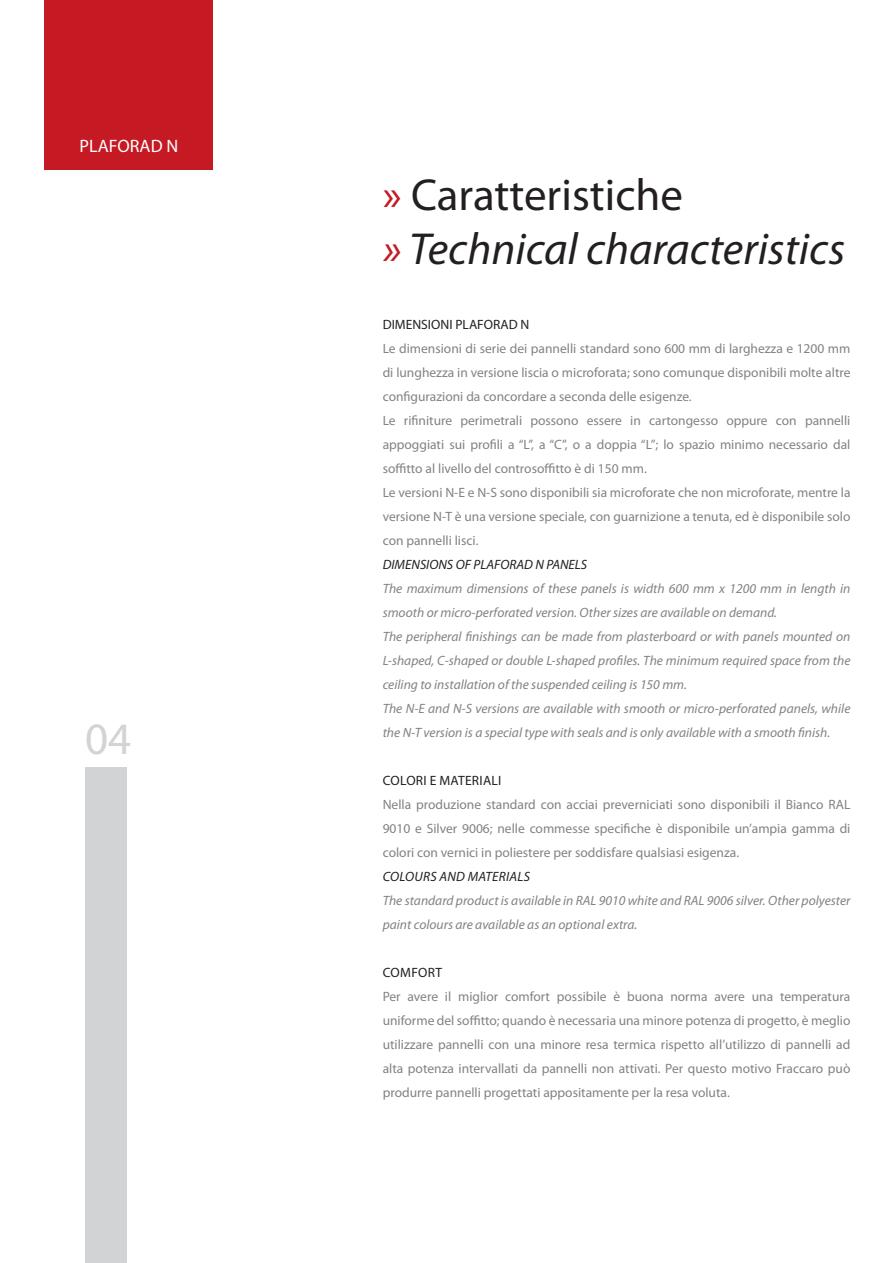
<style>
.page{position:relative;width:893px;height:1263px;background:#fff}
.page>*{position:absolute;margin:0;border:0;box-sizing:border-box;transform-origin:0 0}
.t1{font:italic 45px/54px "Myriad Pro";color:#231f20}
.t2{font:45px "Myriad";color:#d1d3d4}
.t3{font:18px "Myriad";color:#fff}
.t4{font:13.5px/24px "Myriad Pro";color:#808285;text-align:justify}
.t5{font:italic 13.5px/24px "Myriad Pro";color:#808285}
.t6{font:italic 13.5px "Myriad Pro";color:#231f20}
.t7{font:13.5px "Myriad Pro";color:#231f20}
.t8{font:italic 13.5px "Myriad Pro";letter-spacing:.02em;color:#231f20}
.t9{font:13.5px "Myriad Pro";letter-spacing:.02em;color:#231f20}
.s1{font-style:normal;color:#c51923}
.s2{font-style:normal}
.s3{color:#c51923}
</style>
<div class="page">
<div style="left:45px;top:0;width:168px;height:169px;background:#c51923"></div>
<div style="left:85px;top:767px;width:41px;height:496px;background:#d1d3d4"></div>
<h2 class="t3" style="left:80px;top:137px;width:100px">PLAFORAD N</h2>
<h1 class="t2" style="left:85px;top:716px;width:48px">04</h1>
<h1 class="t1" style="left:383px;top:167px;width:464px"><span class="s1">»</span> <span class="s2">Caratteristiche<br></span><span class="s3">»</span> Technical characteristics</h1>
<p class="t7" style="left:383px;top:316px;width:148px">DIMENSIONI PLAFORAD N</p>
<p class="t4" style="left:383px;top:336px;width:469px;text-align:left">Le dimensioni di serie dei pannelli standard sono 600 mm di larghezza e 1200 mm di lunghezza in versione liscia o microforata; sono comunque disponibili molte altre configurazioni da concordare a seconda delle esigenze.<br>Le rifiniture perimetrali possono essere in cartongesso oppure con pannelli appoggiati sui profili a “L”, a “C”, o a doppia “L”; lo spazio minimo necessario dal soffitto al livello del controsoffitto è di 150 mm.<br>Le versioni N-E e N-S sono disponibili sia microforate che non microforate, mentre la versione N-T è una versione speciale, con guarnizione a tenuta, ed è disponibile solo con pannelli lisci.</p>
<p class="t6" style="left:383px;top:556px;width:206px">DIMENSIONS OF PLAFORAD N PANELS</p>
<p class="t5" style="left:383px;top:576px;width:469px">The maximum dimensions of these panels is width 600 mm x 1200 mm in length in smooth or micro-perforated version. Other sizes are available on demand.<br>The peripheral finishings can be made from plasterboard or with panels mounted on L-shaped, C-shaped or double L-shaped profiles. The minimum required space from the ceiling to installation of the suspended ceiling is 150 mm.<br>The N-E and N-S versions are available with smooth or micro-perforated panels, while the N-T version is a special type with seals and is only available with a smooth finish.</p>
<p class="t7" style="left:383px;top:772px;width:16px">Colori</p>
<p class="t9" style="left:430px;top:772px;width:73px">E MATERIALI</p>
<p class="t4" style="left:383px;top:792px;width:469px">Nella produzione standard con acciai preverniciati sono disponibili il Bianco RAL 9010 e Silver 9006; nelle commesse specifiche è disponibile un’ampia gamma di colori con vernici in poliestere per soddisfare qualsiasi esigenza.</p>
<p class="t8" style="left:383px;top:868px;width:149px">Colo URS AND MATERIALS</p>
<p class="t5" style="left:383px;top:888px;width:469px">The standard product is available in RAL 9010 white and RAL 9006 silver. Other polyester paint colours are available as an optional extra.</p>
<p class="t9" style="left:383px;top:964px;width:61px">CoMFORT</p>
<p class="t4" style="left:383px;top:984px;width:469px">Per avere il miglior comfort possibile è buona norma avere una temperatura uniforme del soffitto; quando è necessaria una minore potenza di progetto, è meglio utilizzare pannelli con una minore resa termica rispetto all’utilizzo di pannelli ad alta potenza intervallati da pannelli non attivati. Per questo motivo Fraccaro può produrre pannelli progettati appositamente per la resa voluta.</p>
</div>
